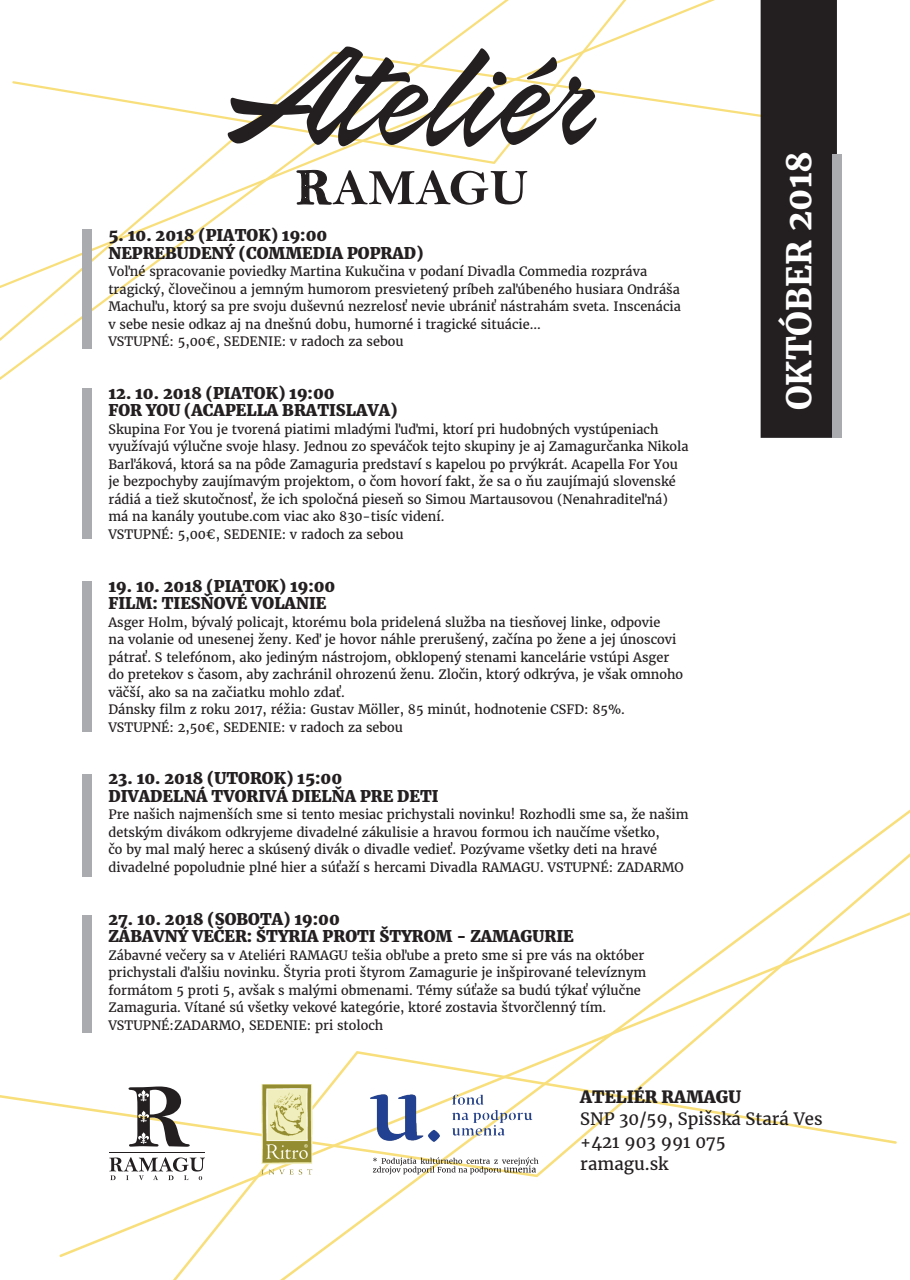
<style>
.page{position:relative;width:910px;height:1280px;background:#fff}
.page>*{position:absolute;margin:0;border:0;box-sizing:border-box;transform-origin:0 0}
.t1{font:700 33.75px "Merriweather";color:#fff}
.t2{font:16.8px/22.4px "Merriweather";color:#231f20}
.t3{font:800 16.8px "Merriweather";color:#231f20}
.t4{font:800 16.05px/17.5px "Merriweather";color:#231f20}
.t5{font:12.75px/17.5px "Merriweather";color:#231f20}
</style>
<div class="page">
<svg style="left:173px;top:1178px;width:82px;height:102px"></svg>
<svg style="left:280px;top:809px;width:630px;height:471px"></svg>
<svg style="left:0;top:0;width:509px;height:380px"></svg>
<svg style="left:228px;top:47px;width:369px;height:100px"></svg>
<svg style="left:297px;top:170px;width:230px;height:35px"></svg>
<img style="left:251px;top:1077px;width:72px;height:105px">
<img style="left:370px;top:1093px;width:162px;height:50px">
<svg style="left:373px;top:1157px;width:165px;height:17px"></svg>
<div style="left:761px;top:0;width:76px;height:438px;background:#231f20"></div>
<div style="left:82px;top:229px;width:9px;height:120px;background:#aaabaf"></div>
<div style="left:82px;top:774px;width:9px;height:103px;background:#aaabaf"></div>
<div style="left:82px;top:388px;width:9px;height:150px;background:#aaabaf"></div>
<div style="left:832px;top:154px;width:9px;height:284px;background:#aaabaf"></div>
<div style="left:82px;top:915px;width:9px;height:118px;background:#aaabaf"></div>
<div style="left:82px;top:581px;width:9px;height:151px;background:#aaabaf"></div>
<svg style="left:129px;top:1086px;width:61px;height:61px"></svg>
<hr style="left:109px;top:1152px;width:96px;height:1px;background:#231f20">
<svg style="left:109px;top:1157px;width:96px;height:23px"></svg>
<p class="t4" style="left:108px;top:227px;width:316px">5. 10. 2018 (PIATOK) 19:00<br>NEPREBUDENÝ (COMMEDIA POPRAD)</p>
<p class="t5" style="left:108px;top:263px;width:574px">Voľné spracovanie poviedky Martina Kukučina v podaní Divadla Commedia rozpráva tragický, človečinou a jemným humorom presvietený príbeh zaľúbeného husiara Ondráša Machuľu, ktorý sa pre svoju duševnú nezrelosť nevie ubrániť nástrahám sveta. Inscenácia v sebe nesie odkaz aj na dnešnú dobu, humorné i tragické situácie...<br>VSTUPNÉ: 5,00€, SEDENIE: v radoch za sebou</p>
<p class="t4" style="left:108px;top:384px;width:291px">12. 10. 2018 (PIATOK) 19:00<br>FOR YOU (ACAPELLA BRATISLAVA)</p>
<p class="t5" style="left:108px;top:420px;width:582px">Skupina For You je tvorená piatimi mladými ľuďmi, ktorí pri hudobných vystúpeniach využívajú výlučne svoje hlasy. Jednou zo speváčok tejto skupiny je aj Zamagurčanka Nikola Barľáková, ktorá sa na pôde Zamaguria predstaví s kapelou po prvýkrát. Acapella For You je bezpochyby zaujímavým projektom, o čom hovorí fakt, že sa o ňu zaujímajú slovenské rádiá a tiež skutočnosť, že ich spoločná pieseň so Simou Martausovou (Nenahraditeľná) má na kanály youtube.com viac ako 830-tisíc videní.<br>VSTUPNÉ: 5,00€, SEDENIE: v radoch za sebou</p>
<p class="t4" style="left:108px;top:577px;width:228px">19. 10. 2018 (PIATOK) 19:00<br>FILM: TIESŇOVÉ VOLANIE</p>
<p class="t5" style="left:108px;top:613px;width:576px">Asger Holm, bývalý policajt, ktorému bola pridelená služba na tiesňovej linke, odpovie<br>na volanie od unesenej ženy. Keď je hovor náhle prerušený, začína po žene a jej únoscovi pátrať. S telefónom, ako jediným nástrojom, obklopený stenami kancelárie vstúpi Asger do pretekov s časom, aby zachránil ohrozenú ženu. Zločin, ktorý odkrýva, je však omnoho väčší, ako sa na začiatku mohlo zdať.<br>Dánsky film z roku 2017, réžia: Gustav Möller, 85 minút, hodnotenie CSFD: 85%.<br>VSTUPNÉ: 2,50€, SEDENIE: v radoch za sebou</p>
<p class="t4" style="left:108px;top:770px;width:332px">23. 10. 2018 (UTOROK) 15:00<br>DIVADELNÁ TVORIVÁ DIELŇA PRE DETI</p>
<p class="t5" style="left:108px;top:806px;width:582px">Pre našich najmenších sme si tento mesiac prichystali novinku! Rozhodli sme sa, že našim detským divákom odkryjeme divadelné zákulisie a hravou formou ich naučíme všetko,<br>čo by mal malý herec a skúsený divák o divadle vedieť. Pozývame všetky deti na hravé divadelné popoludnie plné hier a súťaží s hercami Divadla RAMAGU. VSTUPNÉ: ZADARMO</p>
<p class="t4" style="left:108px;top:910px;width:467px">27. 10. 2018 (SOBOTA) 19:00<br>ZÁBAVNÝ VEČER: ŠTYRIA PROTI ŠTYROM - ZAMAGURIE</p>
<p class="t5" style="left:108px;top:946px;width:539px">Zábavné večery sa v Ateliéri RAMAGU tešia obľube a preto sme si pre vás na október prichystali ďalšiu novinku. Štyria proti štyrom Zamagurie je inšpirované televíznym formátom 5 proti 5, avšak s malými obmenami. Témy súťaže sa budú týkať výlučne Zamaguria. Vítané sú všetky vekové kategórie, ktoré zostavia štvorčlenný tím.<br>VSTUPNÉ:ZADARMO, SEDENIE: pri stoloch</p>
<h1 class="t1" style="left:778px;top:410px;width:261px;rotate:-90deg">OKTÓBER 2018</h1>
<h2 class="t3" style="left:580px;top:1086px;width:162px">ATELIÉR RAMAGU</h2>
<h2 class="t2" style="left:580px;top:1108px;width:244px">SNP 30/59, Spišská Stará Ves +421 903 991 075<br>ramagu.sk</h2>
</div>
